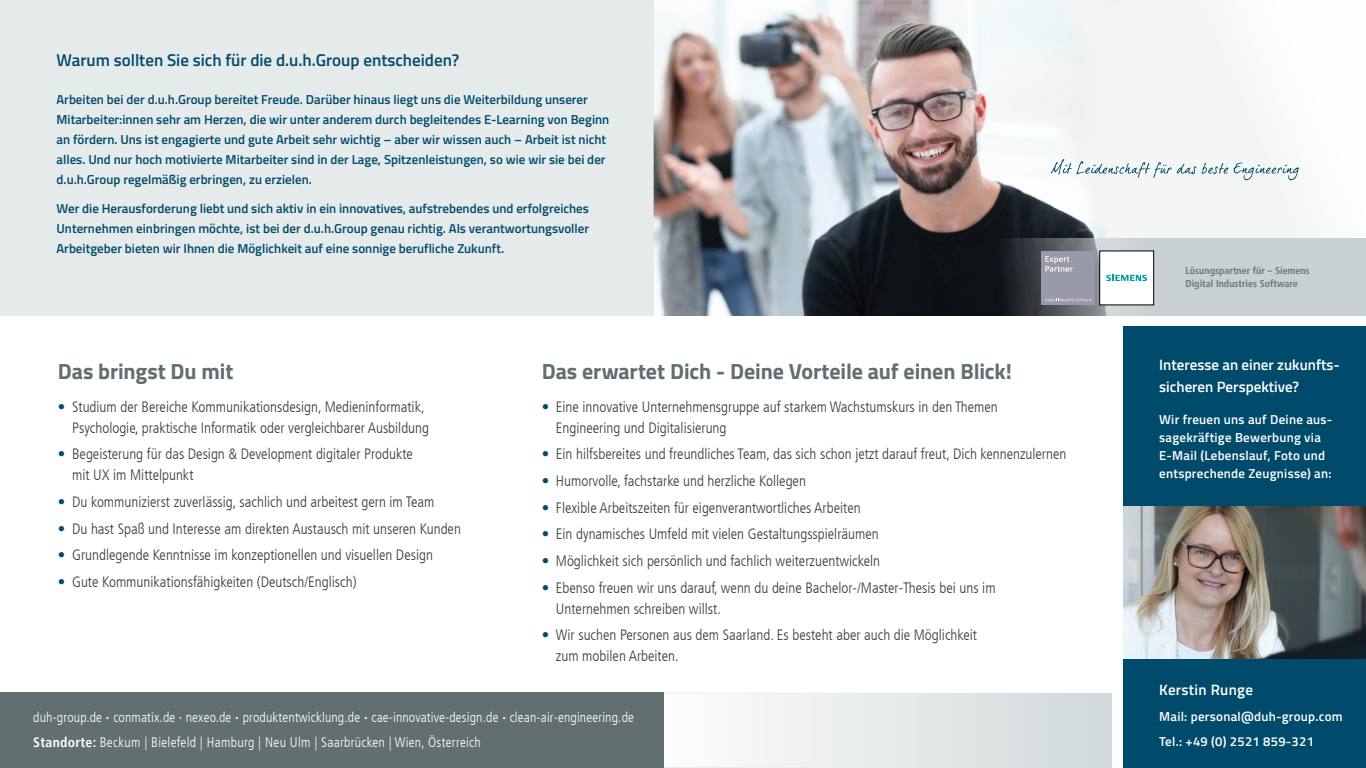
<style>
.page{position:relative;width:1366px;height:768px;background:#fff}
.page>*{position:absolute;margin:0;border:0;box-sizing:border-box;transform-origin:0 0}
.t1{font:700 22px "Titillium Web";letter-spacing:-.005em;color:#616f70}
.t2{font:600 17px "Titillium Web";color:#004b6c}
.t3{font:300 condensed 15px/21px "Frutiger";color:#3c3c3b}
.t4{font:600 15px/22px "Titillium";color:#fff}
.t5{font:600 15px "Titillium";letter-spacing:.02em;color:#fff}
.t6{font:300 condensed 13.8px/24.8px "Frutiger";letter-spacing:.01em;color:#fff}
.t7{font:600 13px/20px "Titillium Web";color:#004b6c}
.t8{font:600 13px/18px "Titillium";letter-spacing:.02em;color:#fff}
.t9{font:700 condensed 10px/13px "Frutiger";color:#687777}
.s1{color:#004b6c}
.s2{font-weight:900}
.s3{font-weight:400}
.s4{font-weight:700}
</style>
<div class="page">
<img style="left:653px;top:0;width:649px;height:316px">
<div style="left:0;top:0;width:653px;height:316px;background:#e5eaeb"></div>
<div style="left:633px;top:693px;width:478px;height:75px;background:linear-gradient(to right,#fdfdfd,#d3dadc)"></div>
<div style="left:632px;top:692px;width:480px;height:76px;border:1px solid #e7ebec"></div>
<div style="left:0;top:693px;width:663px;height:75px;background:#616f70"></div>
<div style="left:1123px;top:326px;width:243px;height:180px;background:#004b6c"></div>
<div style="left:1123px;top:658px;width:243px;height:110px;background:#004b6c"></div>
<img style="left:1123px;top:506px;width:243px;height:152px">
<svg style="left:978px;top:238px;width:388px;height:78px;fill:#c7d0d2"></svg>
<div style="left:1100px;top:251px;width:54px;height:54px;background:#fff"></div>
<svg style="left:1106px;top:275px;width:41px;height:6px"></svg>
<div style="left:1041px;top:251px;width:54px;height:54px;background:#999aa9"></div>
<svg style="left:1045px;top:256px;width:28px;height:16px"></svg>
<svg style="left:1045px;top:298px;width:47px;height:4px"></svg>
<svg style="left:1051px;top:159px;width:248px;height:21px"></svg>
<p class="t2" style="left:57px;top:47px;width:404px">Warum sollten Sie sich für die d.u.h.Group entscheiden?</p>
<p class="t7" style="left:57px;top:89px;width:554px">Arbeiten bei der d.u.h.Group bereitet Freude. Darüber hinaus liegt uns die Weiterbildung unserer Mitarbeiter:innen sehr am Herzen, die wir unter anderem durch begleitendes E-Learning von Beginn an fördern. Uns ist engagierte und gute Arbeit sehr wichtig – aber wir wissen auch – Arbeit ist nicht alles. Und nur hoch motivierte Mitarbeiter sind in der Lage, Spitzenleistungen, so wie wir sie bei der d.u.h.Group regelmäßig erbringen, zu erzielen.</p>
<p class="t7" style="left:57px;top:198px;width:534px;text-align:justify">Wer die Herausforderung liebt und sich aktiv in ein innovatives, aufstrebendes und erfolgreiches Unternehmen einbringen möchte, ist bei der d.u.h.Group genau richtig. Als verantwortungsvoller Arbeitgeber bieten wir Ihnen die Möglichkeit auf eine sonnige berufliche Zukunft.</p>
<h1 class="t1" style="left:58px;top:355px;width:177px">Das bringst Du mit</h1>
<p class="t3" style="left:58px;top:396px;width:373px;text-align:right"><span class="s1">•</span> Studium der Bereiche Kommunikationsdesign, Medieninformatik,<br>Psychologie, praktische Informatik oder vergleichbarer Ausbildung</p>
<p class="t3" style="left:72px;top:444px;width:342px;text-indent:-14px"><span class="s1">•</span> Begeisterung für das Design &amp; Development digitaler Produkte mit UX im Mittelpunkt</p>
<p class="t3" style="left:58px;top:491px;width:378px"><span class="s1">•</span> Du kommunizierst zuverlässig, sachlich und arbeitest gern im Team</p>
<p class="t3" style="left:58px;top:518px;width:405px"><span class="s1">•</span> Du hast Spaß und Interesse am direkten Austausch mit unseren Kunden</p>
<p class="t3" style="left:58px;top:545px;width:376px"><span class="s1">•</span> Grundlegende Kenntnisse im konzeptionellen und visuellen Design</p>
<p class="t3" style="left:58px;top:571px;width:300px"><span class="s1">•</span> Gute Kommunikationsfähigkeiten (Deutsch/Englisch)</p>
<h1 class="t1" style="left:542px;top:355px;width:472px">Das erwartet Dich - Deine Vorteile auf einen Blick!</h1>
<p class="t3" style="left:556px;top:396px;width:444px;text-indent:-14px"><span class="s1">•</span> Eine innovative Unternehmensgruppe auf starkem Wachstumskurs in den Themen<br>Engineering und Digitalisierung</p>
<p class="t3" style="left:542px;top:444px;width:526px"><span class="s1">•</span> Ein hilfsbereites und freundliches Team, das sich schon jetzt darauf freut, Dich kennenzulernen</p>
<p class="t3" style="left:542px;top:470px;width:266px"><span class="s1">•</span> Humorvolle, fachstarke und herzliche Kollegen</p>
<p class="t3" style="left:542px;top:497px;width:320px"><span class="s1">•</span> Flexible Arbeitszeiten für eigenverantwortliches Arbeiten</p>
<p class="t3" style="left:542px;top:524px;width:339px"><span class="s1">•</span> Ein dynamisches Umfeld mit vielen Gestaltungsspielräumen</p>
<p class="t3" style="left:542px;top:550px;width:340px"><span class="s1">•</span> Möglichkeit sich persönlich und fachlich weiterzuentwickeln</p>
<p class="t3" style="left:556px;top:577px;width:441px;text-indent:-14px"><span class="s1">•</span> Ebenso freuen wir uns darauf, wenn du deine Bachelor-/Master-Thesis bei uns im<br>Unternehmen schreiben willst.</p>
<p class="t3" style="left:556px;top:625px;width:423px;text-indent:-14px"><span class="s1">•</span> Wir suchen Personen aus dem Saarland. Es besteht aber auch die Möglichkeit zum mobilen Arbeiten.</p>
<p class="t6" style="left:33px;top:705px;width:602px">duh-group.de <span class="s2">·</span> conmatix.de <span class="s3">·</span> nexeo.de <span class="s2">·</span> produktentwicklung.de <span class="s2">·</span> cae-innovative-design.de <span class="s2">·</span> clean-air-engineering.de<br><span class="s4">Standorte:</span> Beckum | Bielefeld | Hamburg | Neu Ulm | Saarbrücken | Wien, Österreich</p>
<p class="t9" style="left:1185px;top:264px;width:126px">Lösungspartner für – Siemens<br>Digital Industries Software</p>
<p class="t4" style="left:1159px;top:353px;width:182px">Interesse an einer zukunfts&shy;sicheren Perspektive?</p>
<p class="t8" style="left:1159px;top:410px;width:175px">Wir freuen uns auf Deine aus&shy;sagekräftige Bewerbung via<br>E-Mail (Lebenslauf, Foto und entsprechende Zeugnisse) an:</p>
<p class="t5" style="left:1159px;top:678px;width:95px">Kerstin Runge</p>
<p class="t8" style="left:1159px;top:704px;width:185px;line-height:24.5px">Mail: personal@duh-group.com<br>Tel.: +49 (0) 2521 859-321</p>
</div>
